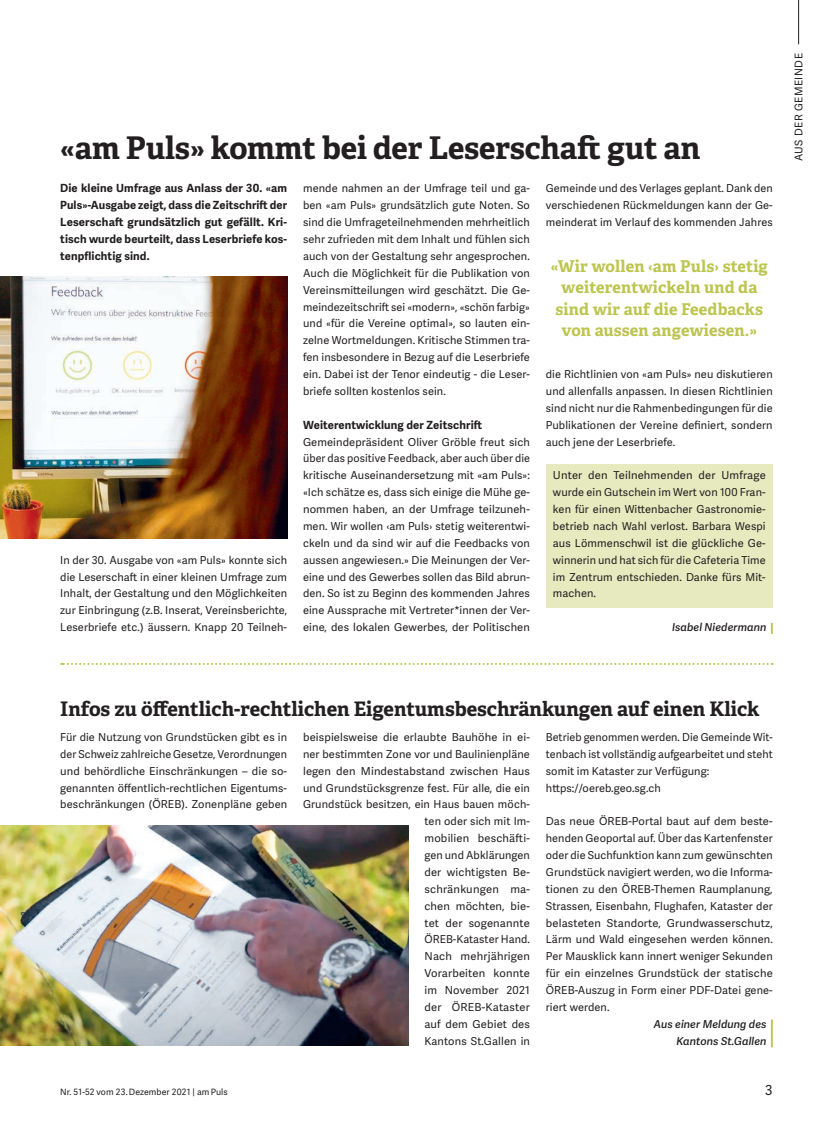
<style>
.page{position:relative;width:833px;height:1134px;background:#fff}
.page>*{position:absolute;margin:0;border:0;box-sizing:border-box;transform-origin:0 0}
.t1{font:700 31.25px "Adelle";letter-spacing:-.005em;color:#231f20}
.t2{font:700 20px "Adelle";color:#231f20}
.t3{font:700 16.25px/21.2px "Adelle";letter-spacing:.01em;color:#bcc54e;text-align:center}
.t4{font:13.75px "Adelle Sans";color:#231f20}
.t5{font:700 11.25px/16.9px "Adelle Sans";letter-spacing:.01em;color:#231f20;text-align:justify}
.t6{font:11px/16.9px "Adelle Sans";letter-spacing:.01em;color:#231f20;text-align:justify}
.t7{font:italic 600 11px/16.9px "Adelle Sans";letter-spacing:.005em;color:#231f20;text-align:right}
.t8{font:10.62px "Adelle Sans";letter-spacing:.05em;color:#231f20}
.t9{font:8.75px "Adelle Sans";letter-spacing:.01em;color:#231f20}
</style>
<div class="page">
<hr style="left:798px;top:0;width:1px;height:44px;background:#231f20">
<div style="left:546px;top:464px;width:226px;height:143px;background:#e6eabe"></div>
<svg style="left:61px;top:663px;width:711px;height:2px"></svg>
<img style="left:0;top:277px;width:287px;height:261px">
<svg style="left:771px;top:1019px;width:1px;height:28px"></svg>
<img style="left:0;top:825px;width:408px;height:220px">
<h1 class="t1" style="left:60px;top:128px;width:641px">«am Puls» kommt bei der Leserschaft gut an</h1>
<p class="t5" style="left:60px;top:180px;width:228px">Die kleine Umfrage aus Anlass der 30. «am Puls»-Ausgabe zeigt, dass die Zeitschrift der Leserschaft grundsätzlich gut gefällt. Kri&shy;tisch wurde beurteilt, dass Leserbriefe kos&shy;tenpflichtig sind.</p>
<p class="t6" style="left:60px;top:552px;width:228px">In der 30. Ausgabe von «am Puls» konnte sich die Leserschaft in einer kleinen Umfrage zum Inhalt, der Gestaltung und den Möglichkeiten zur Einbringung (z.B. Inserat, Vereinsberichte, Leserbriefe etc.) äussern. Knapp 20 Teilneh-</p>
<p class="t6" style="left:303px;top:180px;width:228px">mende nahmen an der Umfrage teil und ga&shy;ben «am Puls» grundsätzlich gute Noten. So sind die Umfrageteilnehmenden mehrheitlich sehr zufrieden mit dem Inhalt und fühlen sich auch von der Gestaltung sehr angesprochen.<br>Auch die Möglichkeit für die Publikation von Vereinsmitteilungen wird geschätzt. Die Ge&shy;meindezeitschrift sei «modern», «schön farbig» und «für die Vereine optimal», so lauten ein&shy;zelne Wortmeldungen. Kritische Stimmen tra&shy;fen insbesondere in Bezug auf die Leserbriefe ein. Dabei ist der Tenor eindeutig - die Leser&shy;briefe sollten kostenlos sein.</p>
<p class="t5" style="left:303px;top:416px;width:180px">Weiterentwicklung der Zeitschrift</p>
<p class="t6" style="left:303px;top:434px;width:228px">Gemeindepräsident Oliver Gröble freut sich über das positive Feedback, aber auch über die kritische Auseinandersetzung mit «am Puls»: «Ich schätze es, dass sich einige die Mühe ge&shy;nommen haben, an der Umfrage teilzuneh&shy;men. Wir wollen ‹am Puls› stetig weiterentwi&shy;ckeln und da sind wir auf die Feedbacks von aussen angewiesen.» Die Meinungen der Ver&shy;eine und des Gewerbes sollen das Bild abrun&shy;den. So ist zu Beginn des kommenden Jahres eine Aussprache mit Vertreter*innen der Ver&shy;eine, des lokalen Gewerbes, der Politischen</p>
<p class="t6" style="left:546px;top:180px;width:228px">Gemeinde und des Verlages geplant. Dank den verschiedenen Rückmeldungen kann der Ge&shy;meinderat im Verlauf des kommenden Jahres</p>
<h3 class="t3" style="left:551px;top:256px;width:219px">«Wir wollen ‹am Puls› stetig weiterentwickeln und da sind wir auf die Feedbacks von aussen angewiesen.»</h3>
<p class="t6" style="left:546px;top:366px;width:228px">die Richtlinien von «am Puls» neu diskutieren und allenfalls anpassen. In diesen Richtlinien sind nicht nur die Rahmenbedingungen für die Publikationen der Vereine definiert, sondern auch jene der Leserbriefe.</p>
<p class="t6" style="left:553px;top:467px;width:214px">Unter den Teilnehmenden der Umfrage wurde ein Gutschein im Wert von 100 Fran&shy;ken für einen Wittenbacher Gastronomie&shy;betrieb nach Wahl verlost. Barbara Wespi aus Lömmenschwil ist die glückliche Ge&shy;winnerin und hat sich für die Cafeteria Time im Zentrum entschieden. Danke fürs Mit&shy;machen.</p>
<p class="t7" style="left:672px;top:619px;width:96px">Isabel Niedermann</p>
<p class="t8" style="left:792px;top:161px;width:110px;rotate:-90deg">AUS DER GEMEINDE</p>
<h2 class="t2" style="left:60px;top:696px;width:701px">Infos zu öffentlich-rechtlichen Eigentumsbeschränkungen auf einen Klick</h2>
<p class="t6" style="left:60px;top:729px;width:228px">Für die Nutzung von Grundstücken gibt es in der Schweiz zahlreiche Gesetze, Verordnungen und behördliche Einschränkungen – die so&shy;genannten öffentlich-rechtlichen Eigentums&shy;beschränkungen (ÖREB). Zonenpläne geben</p>
<p class="t6" style="left:303px;top:729px;width:228px;text-align:right">beispielsweise die erlaubte Bauhöhe in ei&shy;ner bestimmten Zone vor und Baulinienpläne legen den Mindestabstand zwischen Haus und Grundstücksgrenze fest. Für alle, die ein<br>Grundstück besitzen, ein Haus bauen möch&shy;ten oder sich mit Im-<br>mobilien beschäfti-<br>gen und Abklärungen<br>der wichtigsten Be-<br>schränkungen ma-<br>chen möchten, bie-<br>tet der sogenannte<br>ÖREB-Kataster Hand.<br>Nach mehrjährigen<br>Vorarbeiten konnte<br>im November 2021<br>der ÖREB-Kataster<br>auf dem Gebiet des<br>Kantons St.Gallen in</p>
<p class="t6" style="left:546px;top:729px;width:228px;text-align:left">Betrieb genommen werden. Die Gemeinde Wit&shy;tenbach ist vollständig aufgearbeitet und steht somit im Kataster zur Verfügung: https://oereb.geo.sg.ch</p>
<p class="t6" style="left:546px;top:813px;width:228px">Das neue ÖREB-Portal baut auf dem beste&shy;henden Geoportal auf. Über das Kartenfenster oder die Suchfunktion kann zum gewünschten Grundstück navigiert werden, wo die Informa&shy;tionen zu den ÖREB-Themen Raumplanung, Strassen, Eisenbahn, Flughafen, Kataster der belasteten Standorte, Grundwasserschutz, Lärm und Wald eingesehen werden können.<br>Per Mausklick kann innert weniger Sekunden für ein einzelnes Grundstück der statische ÖREB-Auszug in Form einer PDF-Datei gene&shy;riert werden.</p>
<p class="t7" style="left:654px;top:1016px;width:114px">Aus einer Meldung des<br>Kantons St.Gallen</p>
<p class="t9" style="left:60px;top:1087px;width:169px">Nr. 51-52 vom 23. Dezember 2021 | am Puls</p>
<p class="t4" style="left:765px;top:1082px;width:9px">3</p>
</div>
